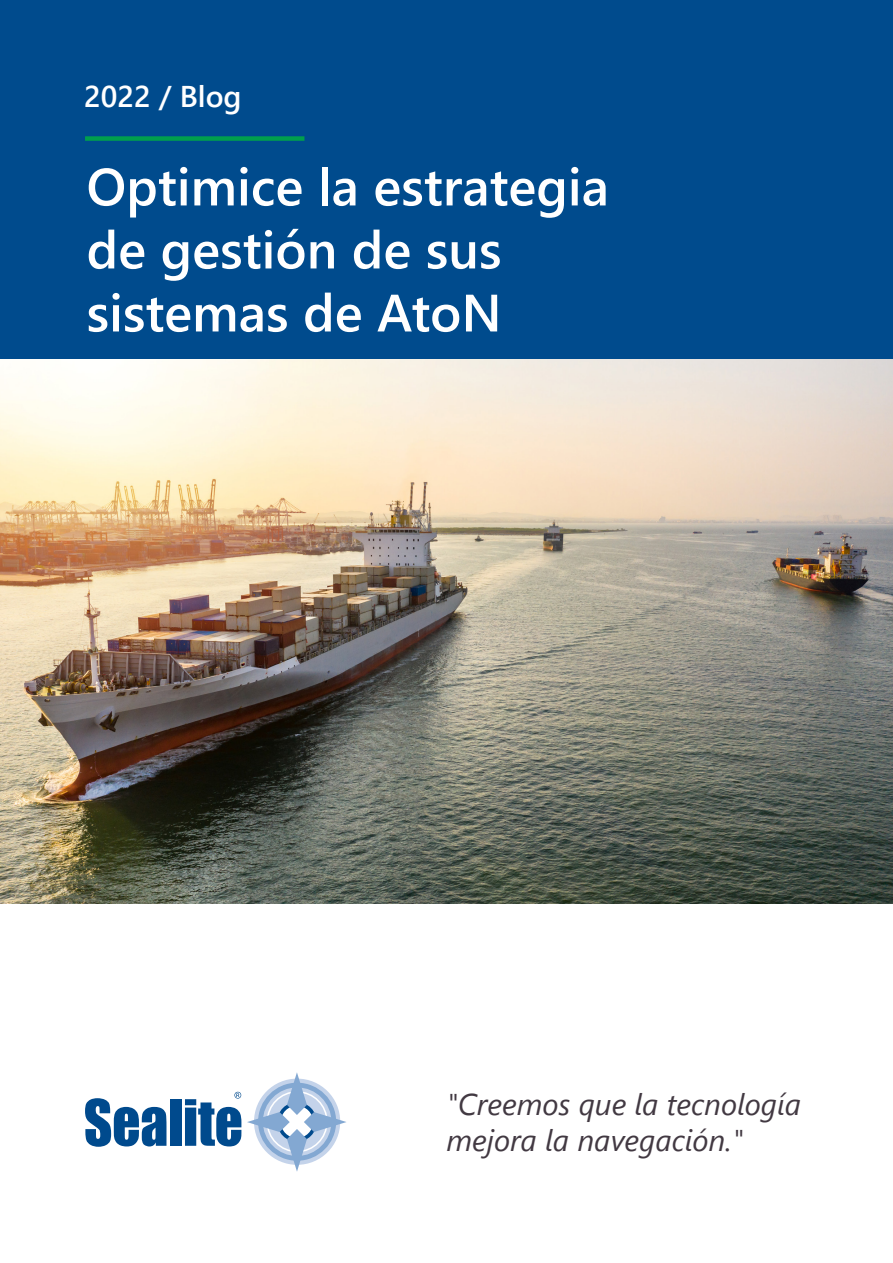
<style>
.page{position:relative;width:893px;height:1263px;background:#fff}
.page>*{position:absolute;margin:0;border:0;box-sizing:border-box;transform-origin:0 0}
.t1{font:600 52.5px "Segoe UI";color:#fff}
.Tagline{font:italic 30px/36px "Segoe UI";color:#423942}
.t2{font:600 30px "Segoe UI";color:#fff}
</style>
<div class="page">
<div style="left:0;top:0;width:893px;height:448px;background:#004b8d"></div>
<svg style="left:85px;top:1098px;width:81px;height:49px"></svg>
<div style="left:170px;top:1099px;width:11px;height:47px;background:#004a8d"></div>
<svg style="left:247px;top:1072px;width:99px;height:100px"></svg>
<svg style="left:185px;top:1092px;width:56px;height:54px"></svg>
<img style="left:0;top:360px;width:893px;height:543px">
<div style="left:85px;top:136px;width:219px;height:5px;background:#009f4d"></div>
<h1 class="t2" style="left:84px;top:68px;width:159px">2022 / Blog</h1>
<p class="t1" style="left:87px;top:137px;width:524px">Optimice la estrategia</p>
<p class="t1" style="left:87px;top:200px;width:417px">de gestión de sus</p>
<p class="t1" style="left:87px;top:263px;width:417px">sistemas de AtoN</p>
<p class="Tagline" style="left:446px;top:1081px;width:356px">"Creemos que la tecnología mejora la navegación."</p>
</div>
